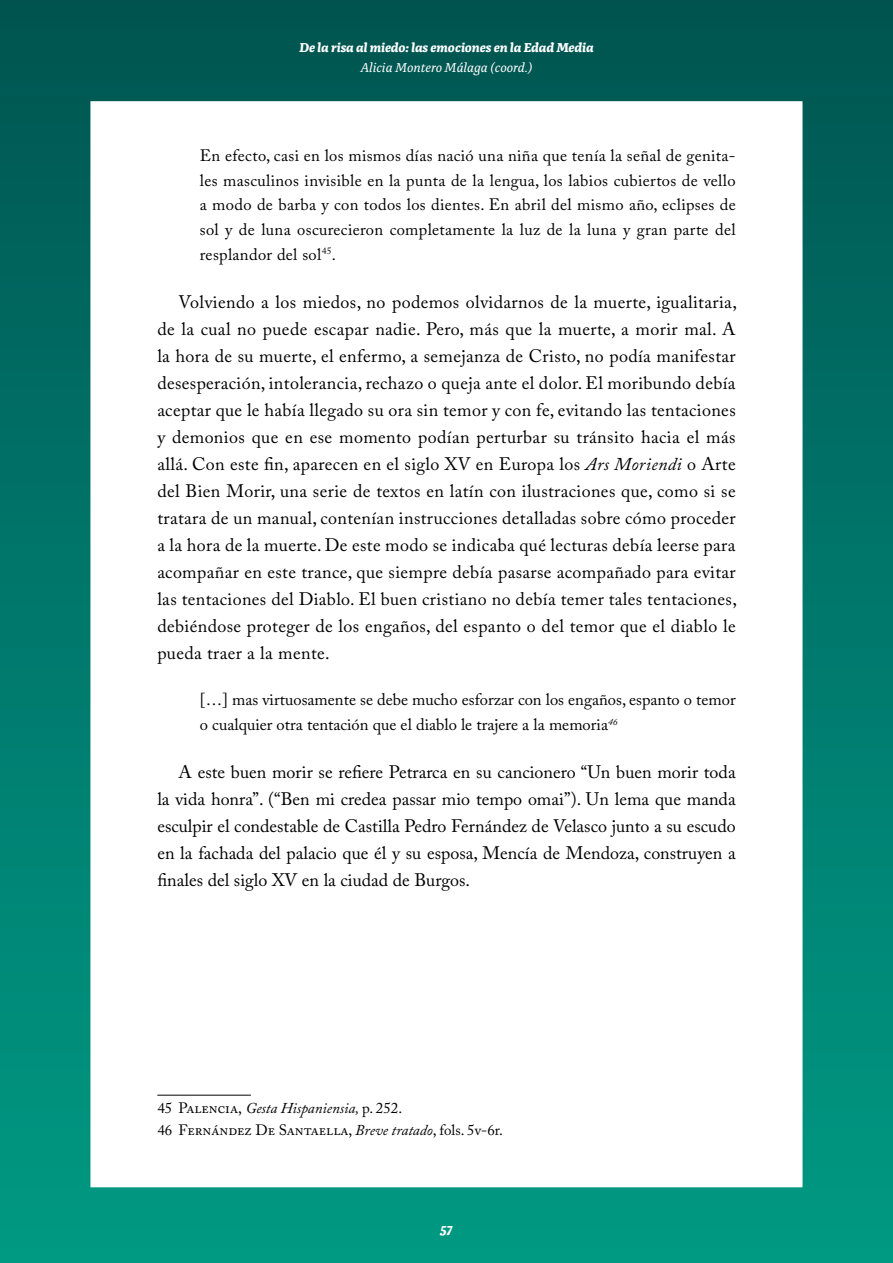
<style>
.page{position:relative;width:893px;height:1263px;background:#fff}
.page>*{position:absolute;margin:0;border:0;box-sizing:border-box;transform-origin:0 0}
.t1{font:18px/27px "Adobe Caslon Pro";letter-spacing:.02em;color:#000;text-align:justify}
.t2{font:16.5px/24.8px "Adobe Caslon Pro";letter-spacing:.02em;color:#000;text-align:justify}
.t3{font:15px/22.2px "Adobe Caslon Pro";color:#000}
.t4{font:italic 700 13.5px "Alda OTCEV";color:#fff}
.t5{font:italic 13.5px "Alda OTCEV";letter-spacing:-.005em;color:#fff}
.s1{font-style:italic}
</style>
<div class="page">
<div style="left:1px;top:1px;width:891px;height:1261px;background:linear-gradient(to bottom,#005552,#009b85)"></div>
<div style="left:90px;top:101px;width:712px;height:1086px;background:#fff"></div>
<hr style="left:157px;top:1095px;width:94px;height:1px;background:#000">
<p class="t4" style="left:299px;top:36px;width:296px">De la risa al miedo: las emociones en la Edad Media</p>
<p class="t5" style="left:360px;top:57px;width:174px">Alicia Montero Málaga (coord.)</p>
<p class="t2" style="left:200px;top:143px;width:537px">En efecto, casi en los mismos días nació una niña que tenía la señal de genita&shy;les masculinos invisible en la punta de la lengua, los labios cubiertos de vello a modo de barba y con todos los dientes. En abril del mismo año, eclipses de sol y de luna oscurecieron completamente la luz de la luna y gran parte del resplandor del sol<sup>45</sup>.</p>
<p class="t1" style="left:157px;top:288px;width:581px;text-indent:21px">Volviendo a los miedos, no podemos olvidarnos de la muerte, igualitaria, de la cual no puede escapar nadie. Pero, más que la muerte, a morir mal. A la hora de su muerte, el enfermo, a semejanza de Cristo, no podía manifestar desesperación, intolerancia, rechazo o queja ante el dolor. El moribundo debía aceptar que le había llegado su ora sin temor y con fe, evitando las tentaciones y demonios que en ese momento podían perturbar su tránsito hacia el más allá. Con este fin, aparecen en el siglo XV en Europa los <span class="s1">Ars Moriendi</span> o Arte del Bien Morir, una serie de textos en latín con ilustraciones que, como si se tratara de un manual, contenían instrucciones detalladas sobre cómo proceder a la hora de la muerte. De este modo se indicaba qué lecturas debía leerse para acompañar en este trance, que siempre debía pasarse acompañado para evitar las tentaciones del Diablo. El buen cristiano no debía temer tales tentaciones, debiéndose proteger de los engaños, del espanto o del temor que el diablo le pueda traer a la mente.</p>
<p class="t2" style="left:200px;top:687px;width:537px">[…] mas virtuosamente se debe mucho esforzar con los engaños, espanto o temor o cualquier otra tentación que el diablo le trajere a la memoria<sup>46</sup></p>
<p class="t1" style="left:157px;top:759px;width:580px;text-indent:21px">A este buen morir se refiere Petrarca en su cancionero “Un buen morir toda la vida honra”. (“Ben mi credea passar mio tempo omai”). Un lema que manda esculpir el condestable de Castilla Pedro Fernández de Velasco junto a su escudo en la fachada del palacio que él y su esposa, Mencía de Mendoza, construyen a finales del siglo XV en la ciudad de Burgos.</p>
<p class="t3" style="left:157px;top:1097px;width:347px">45 Palencia, <span class="s1">Gesta Hispaniensia,</span> p. 252.<br>46 Fernández De Santaella, <span class="s1">Breve tratado</span>, fols. 5v-6r.</p>
<p class="t4" style="left:440px;top:1217px;width:13px">57</p>
</div>
